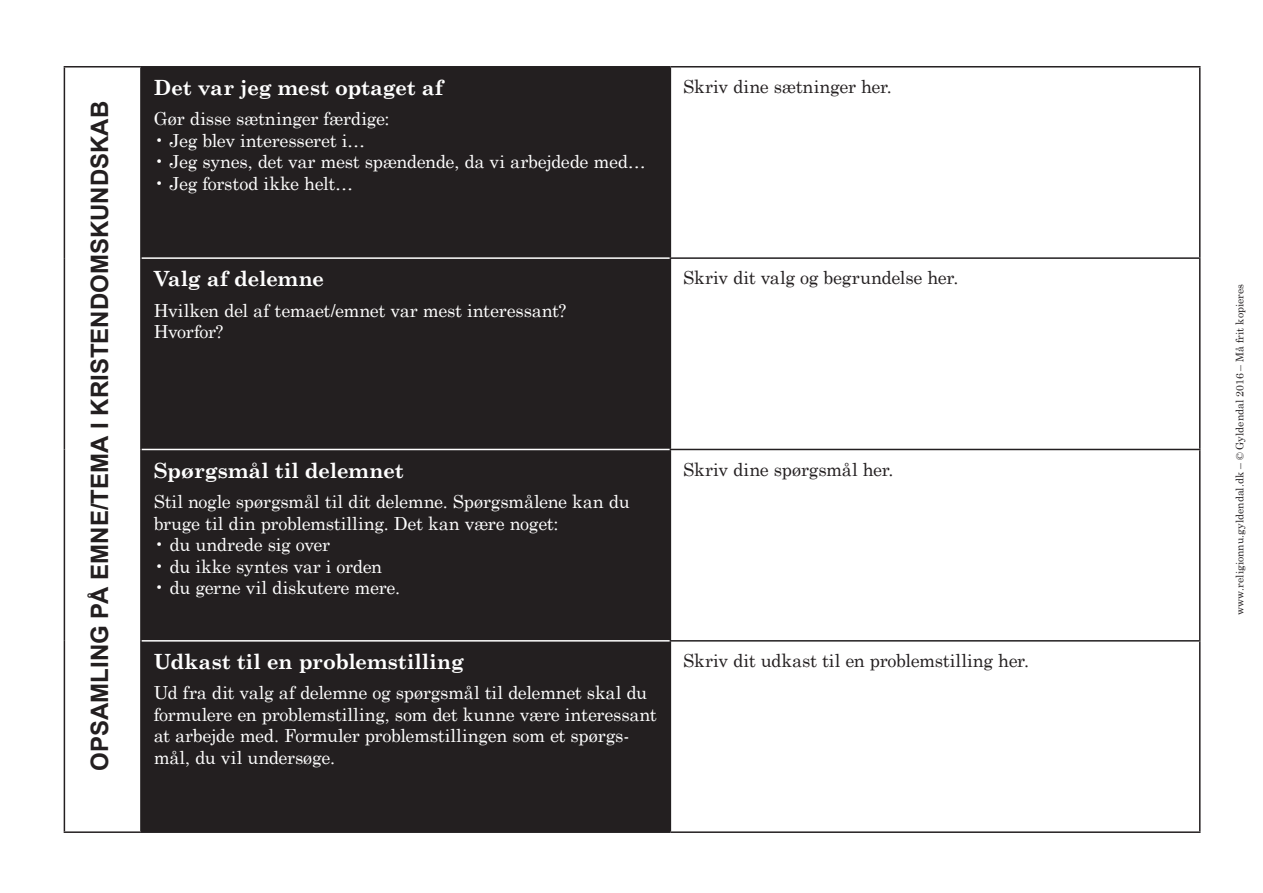
<style>
.page{position:relative;width:1263px;height:893px;background:#fff}
.page>*{position:absolute;margin:0;border:0;box-sizing:border-box;transform-origin:0 0}
.t1{font:700 24px "Arial";color:#231f20}
.Brødtekst{font:700 21px "Century Schoolbook";letter-spacing:-.01em;color:#fff}
.Brødtekst-2{font:18px/21.6px "Century Schoolbook";letter-spacing:-.015em;color:#fff}
.Brødtekst-3{font:18px "Century Schoolbook";letter-spacing:-.015em;color:#231f20}
.Brødtekst-4{font:10.5px "Century Schoolbook";color:#231f20}
</style>
<div class="page">
<div style="left:142px;top:68px;width:528px;height:763px;background:#231f20"></div>
<hr style="left:64px;top:66px;width:77px;height:2px;background:#231f20">
<hr style="left:64px;top:68px;width:1px;height:190px;background:#231f20">
<hr style="left:141px;top:66px;width:529px;height:2px;background:#231f20">
<hr style="left:140px;top:68px;width:2px;height:190px;background:#231f20">
<hr style="left:670px;top:66px;width:530px;height:2px;background:#231f20">
<hr style="left:64px;top:258px;width:1px;height:191px;background:#231f20">
<hr style="left:64px;top:449px;width:1px;height:192px;background:#231f20">
<hr style="left:64px;top:641px;width:1px;height:190px;background:#231f20">
<hr style="left:670px;top:68px;width:1px;height:189px;background:#231f20">
<hr style="left:1199px;top:68px;width:1px;height:189px;background:#231f20">
<hr style="left:64px;top:831px;width:77px;height:2px;background:#231f20">
<hr style="left:140px;top:258px;width:2px;height:191px;background:#231f20">
<hr style="left:670px;top:257px;width:530px;height:2px;background:#231f20">
<hr style="left:140px;top:449px;width:2px;height:192px;background:#231f20">
<hr style="left:670px;top:449px;width:530px;height:1px;background:#231f20">
<hr style="left:140px;top:641px;width:2px;height:190px;background:#231f20">
<hr style="left:670px;top:640px;width:530px;height:2px;background:#231f20">
<hr style="left:141px;top:831px;width:529px;height:2px;background:#231f20">
<hr style="left:670px;top:831px;width:530px;height:2px;background:#231f20">
<hr style="left:670px;top:259px;width:1px;height:190px;background:#231f20">
<hr style="left:1199px;top:259px;width:1px;height:190px;background:#231f20">
<hr style="left:670px;top:450px;width:1px;height:190px;background:#231f20">
<hr style="left:1199px;top:450px;width:1px;height:190px;background:#231f20">
<hr style="left:670px;top:642px;width:1px;height:189px;background:#231f20">
<hr style="left:1199px;top:642px;width:1px;height:189px;background:#231f20">
<hr style="left:142px;top:257px;width:528px;height:2px;background:#fff">
<hr style="left:142px;top:449px;width:528px;height:1px;background:#fff">
<hr style="left:142px;top:640px;width:528px;height:2px;background:#fff">
<p class="t1" style="left:84px;top:771px;width:671px;rotate:-90deg">OPSAMLING PÅ EMNE/TEMA I KRISTENDOMSKUNDSKAB</p>
<p class="Brødtekst" style="left:154px;top:71px;width:291px">Det var jeg mest optaget af</p>
<p class="Brødtekst-2" style="left:154px;top:106px;width:237px">Gør disse sætninger færdige:</p>
<p class="Brødtekst-2" style="left:154px;top:128px;width:213px">• Jeg blev interesseret i…</p>
<p class="Brødtekst-2" style="left:154px;top:150px;width:494px">• Jeg synes, det var mest spændende, da vi arbejdede med…</p>
<p class="Brødtekst-2" style="left:154px;top:171px;width:201px">• Jeg forstod ikke helt…</p>
<p class="Brødtekst" style="left:154px;top:263px;width:172px">Valg af delemne</p>
<p class="Brødtekst-2" style="left:154px;top:298px;width:414px">Hvilken del af temaet/emnet var mest interessant?</p>
<p class="Brødtekst-2" style="left:154px;top:319px;width:71px">Hvorfor?</p>
<p class="Brødtekst-3" style="left:683px;top:71px;width:210px">Skriv dine sætninger her.</p>
<p class="Brødtekst-3" style="left:683px;top:263px;width:277px">Skriv dit valg og begrundelse her.</p>
<p class="Brødtekst" style="left:154px;top:454px;width:251px">Spørgsmål til delemnet</p>
<p class="Brødtekst-2" style="left:154px;top:489px;width:477px">Stil nogle spørgsmål til dit delemne. Spørgsmålene kan du bruge til din problemstilling. Det kan være noget:</p>
<p class="Brødtekst-2" style="left:154px;top:532px;width:178px">• du undrede sig over</p>
<p class="Brødtekst-2" style="left:154px;top:554px;width:230px">• du ikke syntes var i orden</p>
<p class="Brødtekst-2" style="left:154px;top:575px;width:248px">• du gerne vil diskutere mere.</p>
<p class="Brødtekst" style="left:154px;top:645px;width:312px">Udkast til en problemstilling</p>
<p class="Brødtekst-2" style="left:154px;top:680px;width:505px">Ud fra dit valg af delemne og spørgsmål til delemnet skal du formulere en problemstilling, som det kunne være interessant at arbejde med. Formuler problemstillingen som et spørgs&shy;mål, du vil undersøge.</p>
<p class="Brødtekst-3" style="left:683px;top:454px;width:212px">Skriv dine spørgsmål her.</p>
<p class="Brødtekst-3" style="left:683px;top:645px;width:347px">Skriv dit udkast til en problemstilling her.</p>
<p class="Brødtekst-4" style="left:1231px;top:615px;width:333px;rotate:-90deg">www.religionnu.gyldendal.dk – © Gyldendal 2016 – Må frit kopieres</p>
</div>
